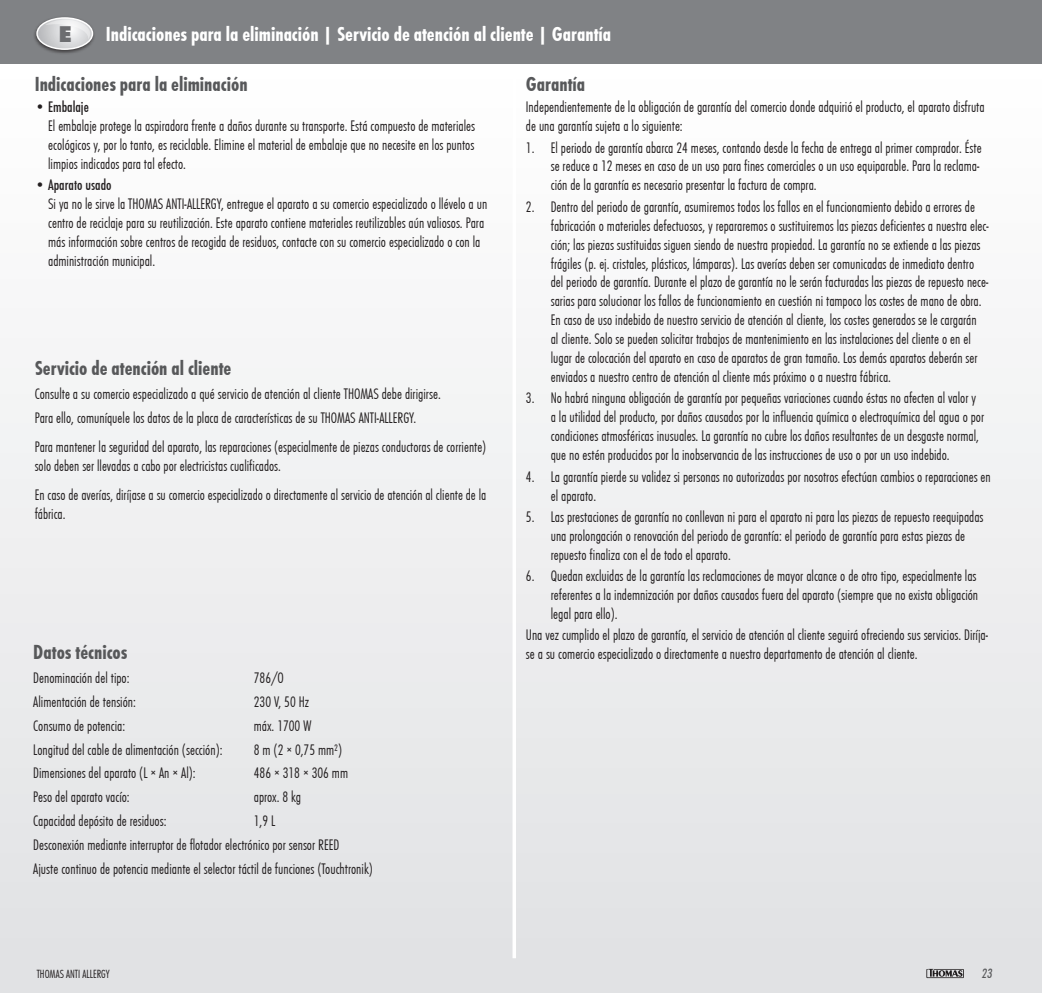
<style>
.page{position:relative;width:1042px;height:993px;background:#fff}
.page>*{position:absolute;margin:0;border:0;box-sizing:border-box;transform-origin:0 0}
.t1{font:800 23.62px "Function";color:#6c6d70}
._9_p_Fließtext{font:700 21px "Futura Con";color:#57585a}
.t2{font:700 21px "Futura Con";color:#fff}
._9_p_Fließtext-2{font:300 15.75px/18.9px "Futura Con";color:#231f20}
.t3{font:italic 500 14px "Futura Con";color:#57585a}
.t4{font:300 12.25px "Futura Con";color:#231f20}
.s1{font-weight:500}
</style>
<div class="page">
<div style="left:0;top:74px;width:1042px;height:918px;background:linear-gradient(to bottom,#fefefe,#e0e1e3)"></div>
<div style="left:0;top:0;width:1042px;height:63px;background:#808285"></div>
<div style="left:33px;top:15px;width:63px;height:39px;background:#231f20;opacity:.75"></div>
<div style="left:36px;top:17px;width:57px;height:33px;border:1px solid #fff;border-radius:50%"></div>
<svg style="left:37px;top:18px;width:55px;height:31px;background:#cdced0"></svg>
<svg style="left:926px;top:968px;width:38px;height:9px"></svg>
<hr style="left:512px;top:74px;width:4px;height:883px;background:#fff">
<p class="t2" style="left:106px;top:19px;width:507px">Indicaciones para la eliminación | Servicio de atención al cliente | Garantía</p>
<p class="_9_p_Fließtext" style="left:526px;top:69px;width:61px">Garantía</p>
<p class="_9_p_Fließtext-2" style="left:526px;top:97px;width:460px">Independientemente de la obligación de garantía del comercio donde adquirió el producto, el aparato disfruta de una garantía sujeta a lo siguiente:</p>
<p class="_9_p_Fließtext-2" style="left:551px;top:137px;width:432px;text-indent:-25px">1. El periodo de garantía abarca 24 meses, contando desde la fecha de entrega al primer comprador. Éste se reduce a 12 meses en caso de un uso para fines comerciales o un uso equiparable. Para la reclama&shy;ción de la garantía es necesario presentar la factura de compra.</p>
<p class="_9_p_Fließtext-2" style="left:551px;top:196px;width:439px;text-indent:-25px">2. Dentro del periodo de garantía, asumiremos todos los fallos en el funcionamiento debido a errores de fabricación o materiales defectuosos, y repararemos o sustituiremos las piezas deficientes a nuestra elec&shy;ción; las piezas sustituidas siguen siendo de nuestra propiedad. La garantía no se extiende a las piezas frágiles (p. ej. cristales, plásticos, lámparas). Las averías deben ser comunicadas de inmediato dentro del periodo de garantía. Durante el plazo de garantía no le serán facturadas las piezas de repuesto nece&shy;sarias para solucionar los fallos de funcionamiento en cuestión ni tampoco los costes de mano de obra.<br>En caso de uso indebido de nuestro servicio de atención al cliente, los costes generados se le cargarán<br>al cliente. Solo se pueden solicitar trabajos de mantenimiento en las instalaciones del cliente o en el lugar de colocación del aparato en caso de aparatos de gran tamaño. Los demás aparatos deberán ser enviados a nuestro centro de atención al cliente más próximo o a nuestra fábrica.</p>
<p class="_9_p_Fließtext-2" style="left:551px;top:388px;width:435px;text-indent:-25px">3. No habrá ninguna obligación de garantía por pequeñas variaciones cuando éstas no afecten al valor y a la utilidad del producto, por daños causados por la influencia química o electroquímica del agua o por condiciones atmosféricas inusuales. La garantía no cubre los daños resultantes de un desgaste normal, que no estén producidos por la inobservancia de las instrucciones de uso o por un uso indebido.</p>
<p class="_9_p_Fließtext-2" style="left:551px;top:466px;width:442px;text-indent:-25px">4. La garantía pierde su validez si personas no autorizadas por nosotros efectúan cambios o reparaciones en el aparato.</p>
<p class="_9_p_Fließtext-2" style="left:551px;top:506px;width:434px;text-indent:-25px">5. Las prestaciones de garantía no conllevan ni para el aparato ni para las piezas de repuesto reequipadas una prolongación o renovación del periodo de garantía: el periodo de garantía para estas piezas de repuesto finaliza con el de todo el aparato.</p>
<p class="_9_p_Fließtext-2" style="left:551px;top:565px;width:429px;text-align:justify;text-indent:-25px">6. Quedan excluidas de la garantía las reclamaciones de mayor alcance o de otro tipo, especialmente las referentes a la indemnización por daños causados fuera del aparato (siempre que no exista obligación legal para ello).</p>
<p class="_9_p_Fließtext-2" style="left:526px;top:625px;width:463px">Una vez cumplido el plazo de garantía, el servicio de atención al cliente seguirá ofreciendo sus servicios. Diríja&shy;se a su comercio especializado o directamente a nuestro departamento de atención al cliente.</p>
<p class="t1" style="left:59px;top:20px;width:15px">E</p>
<p class="_9_p_Fließtext" style="left:35px;top:69px;width:214px">Indicaciones para la eliminación</p>
<p class="_9_p_Fließtext-2" style="left:48px;top:97px;width:428px;text-indent:-13px">• <span class="s1">Embalaje<br></span>El embalaje protege la aspiradora frente a daños durante su transporte. Está compuesto de materiales ecológicos y, por lo tanto, es reciclable. Elimine el material de embalaje que no necesite en los puntos limpios indicados para tal efecto.</p>
<p class="_9_p_Fließtext-2" style="left:48px;top:175px;width:441px;text-indent:-13px"><span class="s1">• Aparato usado<br></span>Si ya no le sirve la THOMAS ANTI-ALLERGY, entregue el aparato a su comercio especializado o llévelo a un centro de reciclaje para su reutilización. Este aparato contiene materiales reutilizables aún valiosos. Para más información sobre centros de recogida de residuos, contacte con su comercio especializado o con la administración municipal.</p>
<p class="_9_p_Fließtext" style="left:35px;top:354px;width:198px">Servicio de atención al cliente</p>
<p class="_9_p_Fließtext-2" style="left:35px;top:384px;width:408px">Consulte a su comercio especializado a qué servicio de atención al cliente THOMAS debe dirigirse.</p>
<p class="_9_p_Fließtext-2" style="left:35px;top:408px;width:383px">Para ello, comuníquele los datos de la placa de características de su THOMAS ANTI-ALLERGY.</p>
<p class="_9_p_Fließtext-2" style="left:35px;top:436px;width:453px">Para mantener la seguridad del aparato, las reparaciones (especialmente de piezas conductoras de corriente) solo deben ser llevadas a cabo por electricistas cualificados.</p>
<p class="_9_p_Fließtext-2" style="left:35px;top:484px;width:453px">En caso de averías, diríjase a su comercio especializado o directamente al servicio de atención al cliente de la fábrica.</p>
<p class="_9_p_Fließtext" style="left:33px;top:637px;width:96px">Datos técnicos</p>
<p class="_9_p_Fließtext-2" style="left:33px;top:667px;width:98px">Denominación del tipo:</p>
<p class="_9_p_Fließtext-2" style="left:254px;top:667px;width:32px">786/O</p>
<p class="_9_p_Fließtext-2" style="left:33px;top:691px;width:104px">Alimentación de tensión:</p>
<p class="_9_p_Fließtext-2" style="left:254px;top:691px;width:57px">230 V, 50 Hz</p>
<p class="_9_p_Fließtext-2" style="left:33px;top:715px;width:93px">Consumo de potencia:</p>
<p class="_9_p_Fließtext-2" style="left:254px;top:715px;width:59px">máx. 1700 W</p>
<p class="_9_p_Fließtext-2" style="left:33px;top:739px;width:191px">Longitud del cable de alimentación (sección):</p>
<p class="_9_p_Fließtext-2" style="left:254px;top:739px;width:90px">8 m (2 × 0,75 mm²)</p>
<p class="_9_p_Fließtext-2" style="left:33px;top:763px;width:164px">Dimensiones del aparato (L × An × Al):</p>
<p class="_9_p_Fließtext-2" style="left:254px;top:763px;width:96px">486 × 318 × 306 mm</p>
<p class="_9_p_Fließtext-2" style="left:33px;top:786px;width:98px">Peso del aparato vacío:</p>
<p class="_9_p_Fließtext-2" style="left:254px;top:786px;width:49px">aprox. 8 kg</p>
<p class="_9_p_Fließtext-2" style="left:33px;top:810px;width:135px">Capacidad depósito de residuos:</p>
<p class="_9_p_Fließtext-2" style="left:254px;top:810px;width:23px">1,9 L</p>
<p class="_9_p_Fließtext-2" style="left:33px;top:834px;width:308px">Desconexión mediante interruptor de flotador electrónico por sensor REED</p>
<p class="_9_p_Fließtext-2" style="left:33px;top:858px;width:341px">Ajuste continuo de potencia mediante el selector táctil de funciones (Touchtronik)</p>
<p class="t4" style="left:37px;top:965px;width:74px">THOMAS ANTI ALLERGY</p>
<p class="t3" style="left:982px;top:963px;width:12px">23</p>
</div>
